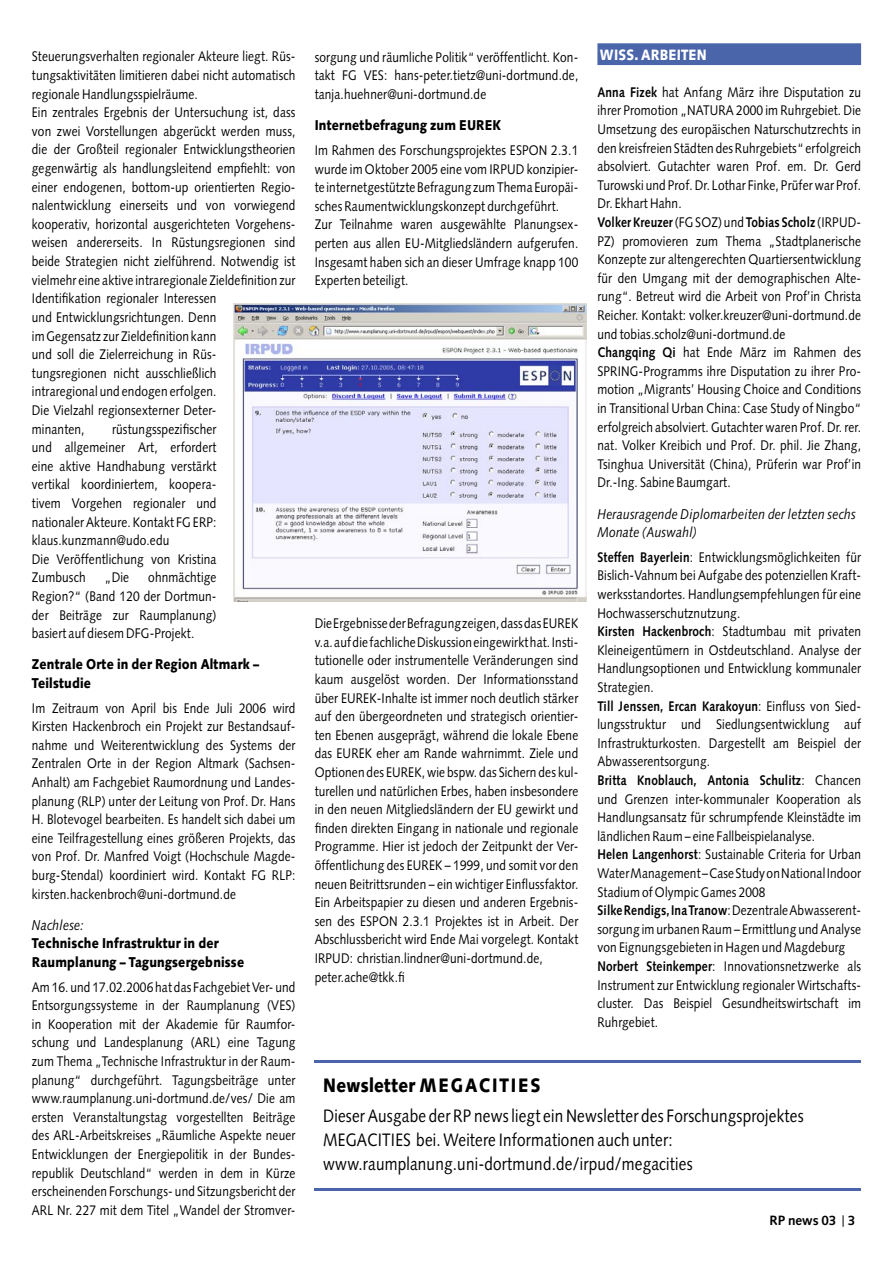
<style>
.page{position:relative;width:893px;height:1263px;background:#fff}
.page>*{position:absolute;margin:0;border:0;box-sizing:border-box;transform-origin:0 0}
.titel{font:900 19.5px "Syntax";letter-spacing:.065em;color:#000;scale:.85 1}
.txt{font:18px/24px "Syntax";letter-spacing:.015em;color:#000;scale:.85 1}
.titel-oben-beginn{font:900 15px "Syntax";letter-spacing:.015em;color:#fff;scale:.85 1}
.titel-2{font:900 14.25px/18.6px "Syntax";letter-spacing:.015em;color:#000;scale:.85 1}
.titel_kursiv{font:italic 14.25px/18.6px "Syntax";letter-spacing:.015em;color:#000;scale:.85 1}
.txt-2{font:13.95px/18.6px "Syntax";letter-spacing:.015em;color:#000;text-align:justify;scale:.85 1}
.t1{font:700 13.5px "Syntax";color:#000}
.s1{font-weight:400;font-style:italic}
.s2{font-weight:700}
</style>
<div class="page">
<svg style="left:843px;top:1215px;width:1px;height:12px"></svg>
<hr style="left:315px;top:1060px;width:546px;height:2px;background:#4a65aa">
<hr style="left:315px;top:1188px;width:546px;height:2px;background:#4a65aa">
<img style="left:234px;top:303px;width:353px;height:298px">
<div style="left:597px;top:43px;width:264px;height:22px;background:#4a65aa"></div>
<p class="txt-2" style="left:32px;top:47px;width:312px">Steuerungsverhalten regionaler Akteure liegt. Rüs&shy;tungsaktivitäten limitieren dabei nicht automatisch regionale Handlungsspielräume.</p>
<p class="txt-2" style="left:32px;top:103px;width:312px;text-align:left">Ein zentrales Ergebnis der Untersuchung ist, dass von zwei Vorstellungen abgerückt werden muss, die der Großteil regionaler Entwicklungstheorien gegenwärtig als handlungsleitend empfiehlt: von einer endogenen, bottom-up orientierten Regio&shy;nalentwicklung einerseits und von vorwiegend kooperativ, horizontal ausgerichteten Vorgehens&shy;weisen andererseits. In Rüstungsregionen sind beide Strategien nicht zielführend. Notwendig ist vielmehr eine aktive intraregionale Zieldefinition zur Identifikation regionaler Interessen<br>und Entwicklungsrichtungen. Denn<br>im Gegensatz zur Zieldefinition kann<br>und soll die Zielerreichung in Rüs-<br>tungsregionen nicht ausschließlich<br>intraregional und endogen erfolgen.<br>Die Vielzahl regionsexterner Deter-<br>minanten,</p>
<p class="txt-2" style="left:32px;top:419px;width:219px;text-indent:80px">rüstungsspezifischer und allgemeiner Art, erfordert eine aktive Handhabung verstärkt vertikal koordiniertem, koopera&shy;tivem Vorgehen regionaler und nationaler Akteure. Kontakt FG ERP: klaus.kunzmann@udo.edu</p>
<p class="txt-2" style="left:32px;top:550px;width:219px">Die Veröffentlichung von Kristina<br>Zumbusch</p>
<p class="txt-2" style="left:32px;top:568px;width:219px;text-indent:116px">ohnmächtige Region?“ (Band 120 der Dortmun&shy;der Beiträge zur Raumplanung) basiert auf diesem DFG-Projekt.</p>
<p class="titel-2" style="left:32px;top:655px;width:269px">Zentrale Orte in der Region Altmark –<br>Teilstudie</p>
<p class="txt-2" style="left:32px;top:698px;width:312px">Im Zeitraum von April bis Ende Juli 2006 wird Kirsten Hackenbroch ein Projekt zur Bestandsauf&shy;nahme und Weiterentwicklung des Systems der Zentralen Orte in der Region Altmark (Sachsen-Anhalt) am Fachgebiet Raumordnung und Landes&shy;planung (RLP) unter der Leitung von Prof. Dr. Hans H. Blotevogel bearbeiten. Es handelt sich dabei um eine Teilfragestellung eines größeren Projekts, das von Prof. Dr. Manfred Voigt (Hochschule Magde&shy;burg-Stendal) koordiniert wird. Kontakt FG RLP: kirsten.hackenbroch@uni-dortmund.de</p>
<p class="titel-2" style="left:32px;top:915px;width:251px"><span class="s1">Nachlese:<br></span>Technische Infrastruktur in der<br>Raumplanung – Tagungsergebnisse</p>
<p class="txt-2" style="left:32px;top:977px;width:312px">Am 16. und 17.02.2006 hat das Fachgebiet Ver- und Entsorgungssysteme in der Raumplanung (VES) in Kooperation mit der Akademie für Raumfor&shy;schung und Landesplanung (ARL) eine Tagung zum Thema „Technische Infrastruktur in der Raum&shy;planung“ durchgeführt. Tagungsbeiträge unter www.raumplanung.uni-dortmund.de/ves/ Die am ersten Veranstaltungstag vorgestellten Beiträge des ARL-Arbeitskreises „Räumliche Aspekte neuer Entwicklungen der Energiepolitik in der Bundes&shy;republik Deutschland“ werden in dem in Kürze erscheinenden Forschungs- und Sitzungsbericht der ARL Nr. 227 mit dem Titel „Wandel der Stromver-</p>
<p class="txt-2" style="left:105px;top:568px;width:30px">„Die</p>
<p class="txt-2" style="left:315px;top:48px;width:312px">sorgung und räumliche Politik“ veröffentlicht. Kon&shy;takt FG VES: hans-peter.tietz@uni-dortmund.de, tanja.huehner@uni-dortmund.de</p>
<p class="titel-2" style="left:315px;top:116px;width:221px">Internetbefragung zum EUREK</p>
<p class="txt-2" style="left:315px;top:141px;width:312px">Im Rahmen des Forschungsprojektes ESPON 2.3.1 wurde im Oktober 2005 eine vom IRPUD konzipier&shy;te internetgestützte Befragung zum Thema Europäi&shy;sches Raumentwicklungskonzept durchgeführt.</p>
<p class="txt-2" style="left:315px;top:215px;width:312px">Zur Teilnahme waren ausgewählte Planungsex&shy;perten aus allen EU-Mitgliedsländern aufgerufen.<br>Insgesamt haben sich an dieser Umfrage knapp 100<br>Experten beteiligt.</p>
<p class="txt-2" style="left:315px;top:614px;width:312px">Die Ergebnisse der Befragung zeigen, dass das EUREK v.a. auf die fachliche Diskussion eingewirkt hat. Insti&shy;tutionelle oder instrumentelle Veränderungen sind kaum ausgelöst worden. Der Informationsstand über EUREK-Inhalte ist immer noch deutlich stärker auf den übergeordneten und strategisch orientier&shy;ten Ebenen ausgeprägt, während die lokale Ebene das EUREK eher am Rande wahrnimmt. Ziele und Optionen des EUREK, wie bspw. das Sichern des kul&shy;turellen und natürlichen Erbes, haben insbesondere in den neuen Mitgliedsländern der EU gewirkt und finden direkten Eingang in nationale und regionale Programme. Hier ist jedoch der Zeitpunkt der Ver&shy;öffentlichung des EUREK – 1999, und somit vor den neuen Beitrittsrunden – ein wichtiger Einflussfaktor.<br>Ein Arbeitspapier zu diesen und anderen Ergebnis&shy;sen des ESPON 2.3.1 Projektes ist in Arbeit. Der Abschlussbericht wird Ende Mai vorgelegt. Kontakt IRPUD: christian.lindner@uni-dortmund.de,</p>
<p class="txt-2" style="left:315px;top:967px;width:107px">peter.ache@tkk.fi</p>
<p class="titel-oben-beginn" style="left:600px;top:45px;width:127px">WISS. ARBEITEN</p>
<p class="txt-2" style="left:597px;top:83px;width:312px"><span class="s2">Anna Fizek</span> hat Anfang März ihre Disputation zu ihrer Promotion „NATURA 2000 im Ruhrgebiet. Die Umsetzung des europäischen Naturschutzrechts in den kreisfreien Städten des Ruhrgebiets“ erfolgreich absolviert. Gutachter waren Prof. em. Dr. Gerd Turowski und Prof. Dr. Lothar Finke, Prüfer war Prof.<br>Dr. Ekhart Hahn.</p>
<p class="txt-2" style="left:597px;top:213px;width:312px"><span class="s2">Volker Kreuzer</span> (FG SOZ) und <span class="s2">Tobias Scholz</span> (IRPUD-PZ) promovieren zum Thema „Stadtplanerische Konzepte zur altengerechten Quartiersentwicklung für den Umgang mit der demographischen Alte&shy;rung“. Betreut wird die Arbeit von Prof’in Christa Reicher. Kontakt: volker.kreuzer@uni-dortmund.de und tobias.scholz@uni-dortmund.de</p>
<p class="txt-2" style="left:597px;top:343px;width:312px"><span class="s2">Changqing Qi</span> hat Ende März im Rahmen des SPRING-Programms ihre Disputation zu ihrer Pro&shy;motion „Migrants’ Housing Choice and Conditions in Transitional Urban China: Case Study of Ningbo“ erfolgreich absolviert. Gutachter waren Prof. Dr. rer. nat. Volker Kreibich und Prof. Dr. phil. Jie Zhang, Tsinghua Universität (China), Prüferin war Prof’in Dr.-Ing. Sabine Baumgart.</p>
<p class="titel_kursiv" style="left:597px;top:504px;width:306px">Herausragende Diplomarbeiten der letzten sechs<br>Monate (Auswahl)</p>
<p class="txt-2" style="left:597px;top:548px;width:312px"><span class="s2">Steffen Bayerlein</span>: Entwicklungsmöglichkeiten für Bislich-Vahnum bei Aufgabe des potenziellen Kraft&shy;werksstandortes. Handlungsempfehlungen für eine Hochwasserschutznutzung.</p>
<p class="txt-2" style="left:597px;top:622px;width:312px"><span class="s2">Kirsten Hackenbroch</span>: Stadtumbau mit privaten Kleineigentümern in Ostdeutschland. Analyse der Handlungsoptionen und Entwicklung kommunaler Strategien.</p>
<p class="txt-2" style="left:597px;top:696px;width:312px"><span class="s2">Till Jenssen, Ercan Karakoyun</span>: Einfluss von Sied&shy;lungsstruktur und Siedlungsentwicklung auf Infrastrukturkosten. Dargestellt am Beispiel der Abwasserentsorgung.</p>
<p class="txt-2" style="left:597px;top:771px;width:312px"><span class="s2">Britta Knoblauch, Antonia Schulitz</span>: Chancen und Grenzen inter-kommunaler Kooperation als Handlungsansatz für schrumpfende Kleinstädte im ländlichen Raum – eine Fallbeispielanalyse.</p>
<p class="txt-2" style="left:597px;top:845px;width:312px"><span class="s2">Helen Langenhorst</span>: Sustainable Criteria for Urban Water Management – Case Study on National Indoor Stadium of Olympic Games 2008</p>
<p class="txt-2" style="left:597px;top:901px;width:312px"><span class="s2">Silke Rendigs, Ina Tranow</span>: Dezentrale Abwasserent&shy;sorgung im urbanen Raum – Ermittlung und Analyse von Eignungsgebieten in Hagen und Magdeburg</p>
<p class="txt-2" style="left:597px;top:957px;width:312px"><span class="s2">Norbert Steinkemper</span>: Innovationsnetzwerke als Instrument zur Entwicklung regionaler Wirtschafts&shy;cluster. Das Beispiel Gesundheitswirtschaft im Ruhrgebiet.</p>
<p class="titel" style="left:323px;top:1073px;width:257px">Newsletter MEGACITIES</p>
<p class="txt" style="left:323px;top:1103px;width:567px">Dieser Ausgabe der RP news liegt ein Newsletter des Forschungsprojektes<br>MEGACITIES bei. Weitere Informationen auch unter:</p>
<p class="txt" style="left:323px;top:1151px;width:436px">www.raumplanung.uni-dortmund.de/irpud/megacities</p>
<p class="t1" style="left:770px;top:1213px;width:87px">RP news 03 3</p>
</div>
